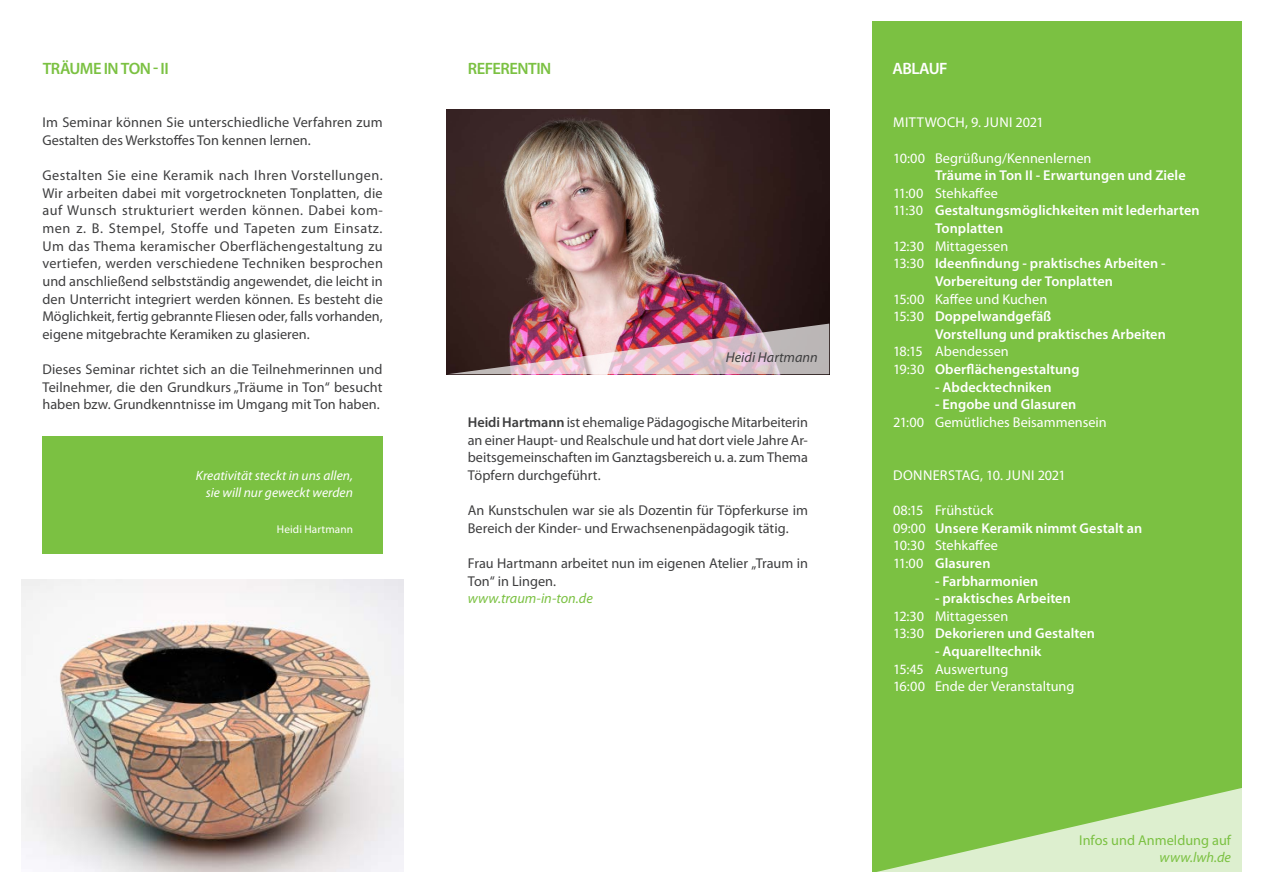
<style>
.page{position:relative;width:1263px;height:893px;background:#fff}
.page>*{position:absolute;margin:0;border:0;box-sizing:border-box;transform-origin:0 0}
.Seitenüberschrift{font:600 16.5px "Myriad Pro";letter-spacing:-.03em;color:#7bc142}
.t1{font:600 16.5px "Myriad Pro";letter-spacing:-.03em;color:#fff}
.t2{font:14.25px/17.7px "Myriad Pro";color:#3e3e3f}
.t3{font:600 14.25px "Myriad Pro";letter-spacing:.005em;color:#fff}
.t4{font:14.25px "Myriad Pro";letter-spacing:.005em;color:#fff}
.t5{font:14.25px "Myriad Pro";letter-spacing:.025em;color:#fff}
.t6{font:italic 14.25px "Myriad Pro";color:#7bc142}
.t7{font:14.25px "Myriad Pro";color:#7bc142}
.t8{font:italic 14.25px "Myriad Pro";color:#3e3e3f}
.t9{font:italic 13.5px "Myriad Pro";color:#fff}
.t10{font:11.25px "Myriad Pro";letter-spacing:.01em;color:#fff}
.s1{font-weight:600}
.s2{font-weight:400}
</style>
<div class="page">
<div style="left:872px;top:21px;width:370px;height:851px;background:#7bc142"></div>
<svg style="left:877px;top:788px;width:365px;height:84px"></svg>
<img style="left:446px;top:110px;width:383px;height:264px">
<img style="left:21px;top:579px;width:383px;height:293px">
<div style="left:43px;top:436px;width:340px;height:117px;background:#7bc142"></div>
<img style="left:448px;top:324px;width:381px;height:50px">
<p class="Seitenüberschrift" style="left:43px;top:58px;width:128px">TRÄUME IN TON - II</p>
<p class="t2" style="left:43px;top:113px;width:342px">Im Seminar können Sie unterschiedliche Verfahren zum<br>Gestalten des Werkstoffes Ton kennen lernen.</p>
<p class="t2" style="left:43px;top:166px;width:342px;text-align:justify">Gestalten Sie eine Keramik nach Ihren Vorstellungen.<br>Wir arbeiten dabei mit vorgetrockneten Tonplatten, die auf Wunsch strukturiert werden können. Dabei kom&shy;men z. B. Stempel, Stoffe und Tapeten zum Einsatz.<br>Um das Thema keramischer Oberflächengestaltung zu vertiefen, werden verschiedene Techniken besprochen und anschließend selbstständig angewendet, die leicht in den Unterricht integriert werden können. Es besteht die Möglichkeit, fertig gebrannte Fliesen oder, falls vorhanden, eigene mitgebrachte Keramiken zu glasieren.</p>
<p class="t2" style="left:43px;top:360px;width:342px;text-align:justify">Dieses Seminar richtet sich an die Teilnehmerinnen und Teilnehmer, die den Grundkurs „Träume in Ton“ besucht haben bzw. Grundkenntnisse im Umgang mit Ton haben.</p>
<p class="t9" style="left:196px;top:467px;width:159px">Kreativität steckt in uns allen,</p>
<p class="t9" style="left:206px;top:485px;width:149px">sie will nur geweckt werden</p>
<p class="t10" style="left:277px;top:522px;width:78px">Heidi Hartmann</p>
<p class="Seitenüberschrift" style="left:468px;top:58px;width:85px">REFERENTIN</p>
<p class="t8" style="left:726px;top:349px;width:93px">Heidi Hartmann</p>
<p class="t2" style="left:468px;top:413px;width:342px;text-align:justify"><span class="s1">Heidi Hartmann</span> ist ehemalige Pädagogische Mitarbeiterin an einer Haupt- und Realschule und hat dort viele Jahre Ar&shy;beitsgemeinschaften im Ganztagsbereich u. a. zum Thema Töpfern durchgeführt.</p>
<p class="t2" style="left:468px;top:501px;width:342px">An Kunstschulen war sie als Dozentin für Töpferkurse im<br>Bereich der Kinder- und Erwachsenenpädagogik tätig.</p>
<p class="t2" style="left:468px;top:554px;width:342px">Frau Hartmann arbeitet nun im eigenen Atelier „Traum in<br>Ton“ in Lingen.</p>
<p class="t6" style="left:468px;top:590px;width:127px">www.traum-in-ton.de</p>
<p class="t1" style="left:892px;top:58px;width:57px">ABLAUF</p>
<p class="t5" style="left:893px;top:114px;width:152px">MITTWOCH, 9. JUNI 2021</p>
<p class="t4" style="left:893px;top:149px;width:200px">10:00 Begrüßung/Kennenlernen</p>
<p class="t3" style="left:935px;top:166px;width:252px">Träume in Ton II - Erwartungen und Ziele</p>
<p class="t4" style="left:893px;top:184px;width:107px">11:00 Stehkaffee</p>
<p class="t3" style="left:893px;top:202px;width:308px"><span class="s2">11:30</span> Gestaltungsmöglichkeiten mit lederharten</p>
<p class="t3" style="left:935px;top:219px;width:70px">Tonplatten</p>
<p class="t4" style="left:893px;top:237px;width:117px">12:30 Mittagessen</p>
<p class="t3" style="left:893px;top:254px;width:274px"><span class="s2">13:30</span> Ideenfindung - praktisches Arbeiten -</p>
<p class="t3" style="left:935px;top:272px;width:180px">Vorbereitung der Tonplatten</p>
<p class="t4" style="left:893px;top:290px;width:156px">15:00 Kaffee und Kuchen</p>
<p class="t3" style="left:893px;top:307px;width:160px"><span class="s2">15:30</span> Doppelwandgefäß</p>
<p class="t3" style="left:935px;top:325px;width:232px">Vorstellung und praktisches Arbeiten</p>
<p class="t4" style="left:893px;top:343px;width:117px">18:15 Abendessen</p>
<p class="t3" style="left:893px;top:360px;width:188px"><span class="s2">19:30</span> Oberflächengestaltung</p>
<p class="t3" style="left:935px;top:378px;width:118px">- Abdecktechniken</p>
<p class="t3" style="left:935px;top:395px;width:143px">- Engobe und Glasuren</p>
<p class="t4" style="left:893px;top:413px;width:215px">21:00 Gemütliches Beisammensein</p>
<p class="t5" style="left:893px;top:466px;width:174px">DONNERSTAG, 10. JUNI 2021</p>
<p class="t4" style="left:893px;top:501px;width:102px">08:15 Frühstück</p>
<p class="t3" style="left:893px;top:519px;width:251px"><span class="s2">09:00</span> Unsere Keramik nimmt Gestalt an</p>
<p class="t4" style="left:893px;top:537px;width:107px">10:30 Stehkaffee</p>
<p class="t3" style="left:893px;top:554px;width:99px"><span class="s2">11:00</span> Glasuren</p>
<p class="t3" style="left:935px;top:572px;width:105px">- Farbharmonien</p>
<p class="t3" style="left:935px;top:589px;width:137px">- praktisches Arbeiten</p>
<p class="t4" style="left:893px;top:607px;width:117px">12:30 Mittagessen</p>
<p class="t3" style="left:893px;top:625px;width:203px"><span class="s2">13:30</span> Dekorieren und Gestalten</p>
<p class="t3" style="left:935px;top:642px;width:108px">- Aquarelltechnik</p>
<p class="t4" style="left:893px;top:660px;width:117px">15:45 Auswertung</p>
<p class="t4" style="left:893px;top:678px;width:183px">16:00 Ende der Veranstaltung</p>
<p class="t7" style="left:1079px;top:831px;width:153px">Infos und Anmeldung auf</p>
<p class="t6" style="left:1159px;top:849px;width:73px">www.lwh.de</p>
</div>
